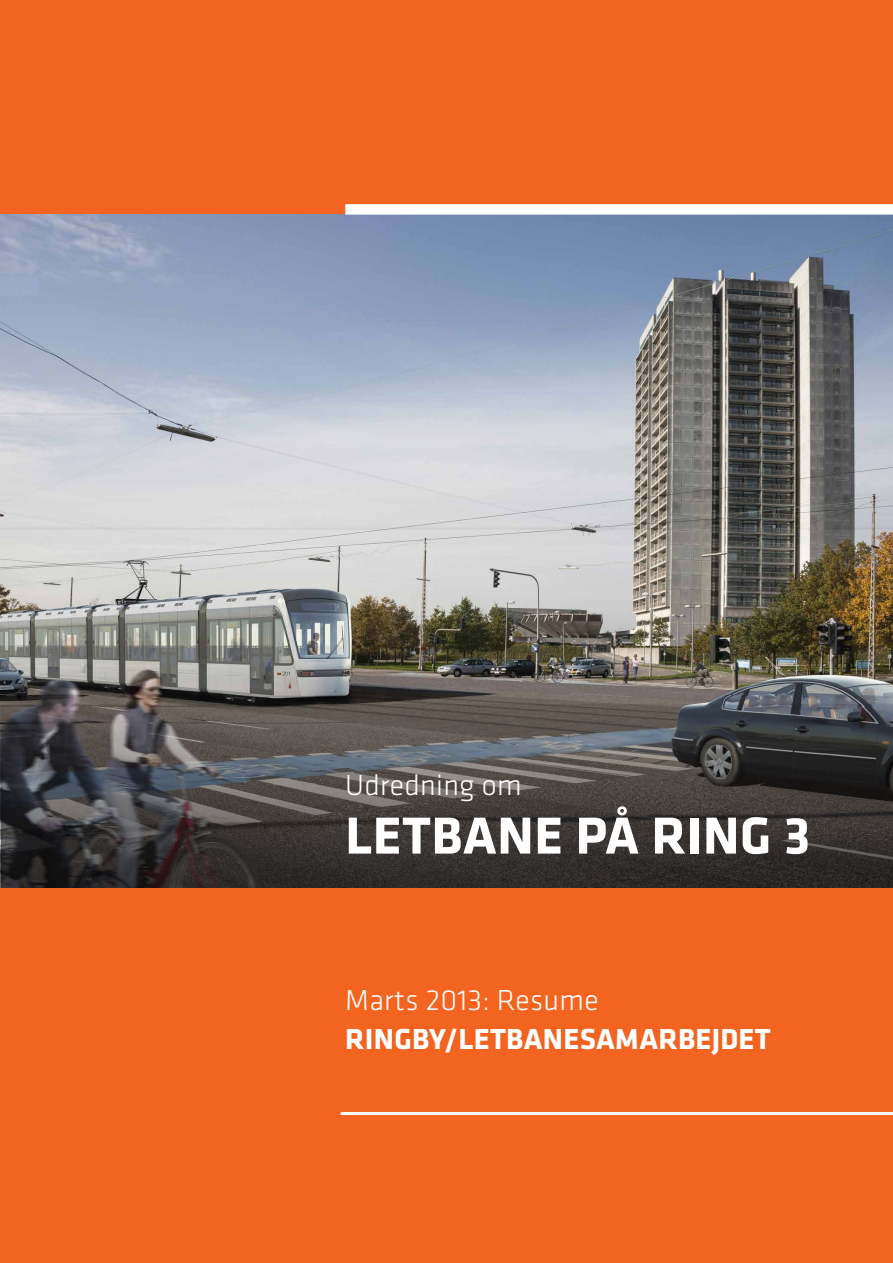
<style>
.page{position:relative;width:893px;height:1263px;background:#f36421}
.page>*{position:absolute;margin:0;border:0;box-sizing:border-box;transform-origin:0 0}
.t1{font:700 54px "Klavika";letter-spacing:.01em;color:#fff}
.t2{font:300 30px "Klavika";letter-spacing:.01em;color:#fff}
.t3{font:700 30px "Klavika";letter-spacing:.01em;color:#fff}
</style>
<div class="page">
<img style="left:0;top:215px;width:893px;height:672px">
<svg style="left:1px;top:704px;width:892px;height:183px;background:#464342"></svg>
<hr style="left:341px;top:1112px;width:552px;height:3px;background:#fff">
<div style="left:345px;top:204px;width:548px;height:11px;background:#fff"></div>
<p class="t2" style="left:345px;top:767px;width:178px">Udredning om</p>
<h1 class="t1" style="left:345px;top:797px;width:466px">LETBANE PÅ RING 3</h1>
<p class="t2" style="left:345px;top:981px;width:255px">Marts 2013: Resume</p>
<p class="t3" style="left:345px;top:1017px;width:36px">RINGB</p>
<p class="t3" style="left:429px;top:1017px;width:63px">Y/LETBANE</p>
<p class="t3" style="left:580px;top:1017px;width:193px">SAMARBEJDET</p>
</div>
